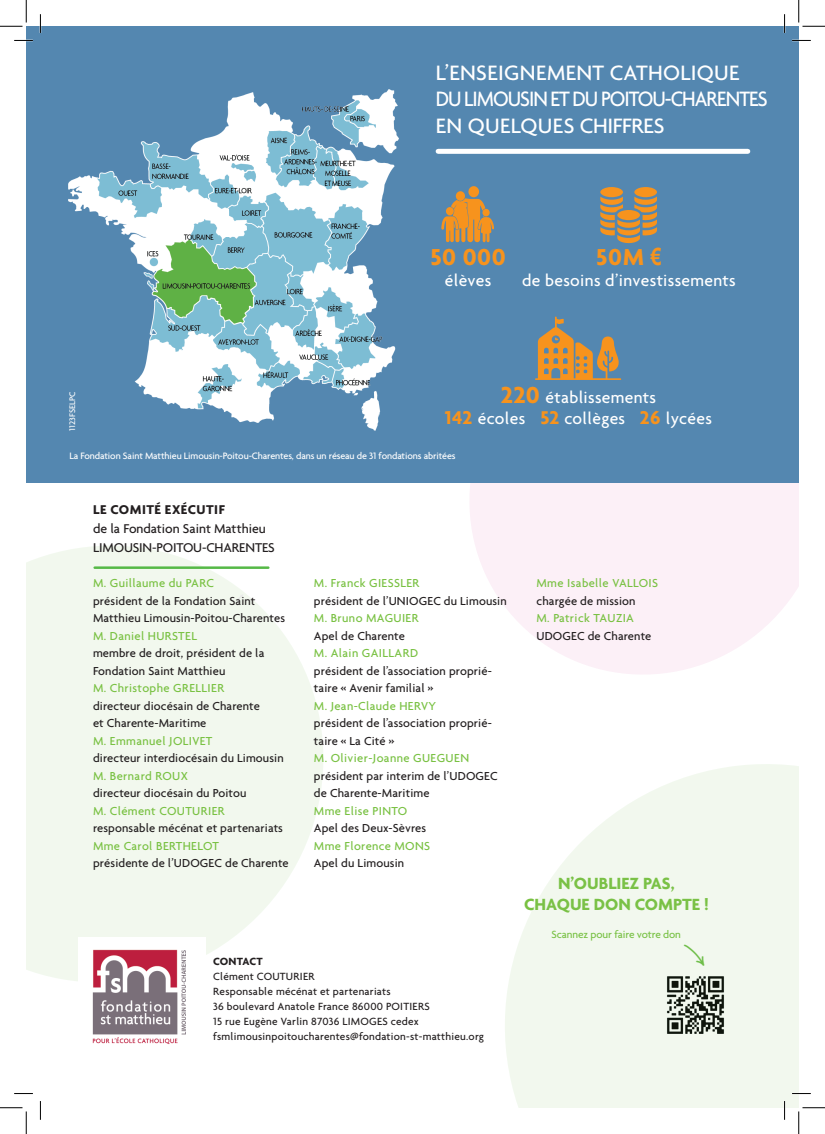
<style>
.page{position:relative;width:825px;height:1134px;background:#fff}
.page>*{position:absolute;margin:0;border:0;box-sizing:border-box;transform-origin:0 0}
.t1{font:700 25px "Agenda";letter-spacing:.02em;color:#f7931d}
.t2{font:500 22.5px/26.2px "Agenda";letter-spacing:-.015em;color:#fff}
.t3{font:500 17.5px/21.2px "Agenda";letter-spacing:.02em;color:#fff;text-align:center}
.t4{font:700 17.5px/21px "Agenda";color:#79c142;text-align:center}
.t5{font:500 13.75px/18.8px "Agenda";letter-spacing:-.01em;color:#231f20}
.t6{font:700 13.75px "Agenda";letter-spacing:.035em;color:#231f20}
.t7{font:500 12.5px/17.5px "Agenda";letter-spacing:.01em;color:#231f20}
.t8{font:500 12.5px "Agenda";letter-spacing:.03em;color:#79c142}
.t9{font:500 11.25px/15px "Agenda";letter-spacing:.02em;color:#231f20}
.t10{font:500 11.25px "Agenda";letter-spacing:-.01em;color:#79c142}
.t11{font:700 11.25px "Agenda";letter-spacing:.01em;color:#231f20}
.t12{font:500 10px "Agenda";letter-spacing:-.01em;color:#fff}
.t13{font:500 8.75px "Agenda";color:#fff}
.s1{font-family:"Arial Narrow";font-size:23.75px}
.s2{font-weight:700;font-size:25px;color:#f7931d}
.s3{font-weight:700;font-size:20px;color:#f7931d}
</style>
<div class="page">
<svg style="left:505px;top:764px;width:294px;height:343px;fill:#f2f8ee"></svg>
<svg style="left:470px;top:483px;width:329px;height:191px;fill:#fcf0f7"></svg>
<svg style="left:26px;top:546px;width:297px;height:435px;fill:#f2f8ee"></svg>
<div style="left:26px;top:27px;width:773px;height:456px;background:#5487b0"></div>
<hr style="left:95px;top:566px;width:173px;height:3px;background:#56b947">
<div style="left:438px;top:149px;width:310px;height:5px;background:#fff"></div>
<svg style="left:441px;top:186px;width:53px;height:56px"></svg>
<svg style="left:600px;top:187px;width:57px;height:56px"></svg>
<svg style="left:535px;top:316px;width:86px;height:64px"></svg>
<img style="left:79px;top:937px;width:127px;height:107px">
<img style="left:68px;top:90px;width:330px;height:341px">
<svg style="left:14px;top:40px;width:19px;height:1px"></svg>
<svg style="left:792px;top:40px;width:19px;height:1px"></svg>
<svg style="left:14px;top:1093px;width:19px;height:1px"></svg>
<svg style="left:792px;top:1092px;width:19px;height:2px"></svg>
<svg style="left:40px;top:14px;width:1px;height:19px"></svg>
<svg style="left:40px;top:1101px;width:1px;height:18px"></svg>
<svg style="left:784px;top:14px;width:1px;height:19px"></svg>
<svg style="left:784px;top:1100px;width:1px;height:19px"></svg>
<svg style="left:0;top:0;width:27px;height:27px"></svg>
<svg style="left:0;top:1107px;width:27px;height:26px"></svg>
<svg style="left:798px;top:0;width:27px;height:27px"></svg>
<svg style="left:798px;top:1107px;width:27px;height:26px"></svg>
<svg style="left:684px;top:943px;width:20px;height:22px"></svg>
<svg style="left:236px;top:593px;width:9px;height:9px"></svg>
<h2 class="t2" style="left:436px;top:59px;width:333px">L’ENSEIGNEMENT CATHOLIQUE<br>DU LIMOUSIN ET DU POITOU-CHARENTES<br>EN QUELQUES CHIFFRES</h2>
<p class="t13" style="left:67px;top:430px;width:40px;rotate:-90deg">1123FSELPC</p>
<h1 class="t1" style="left:430px;top:241px;width:77px">50 000</h1>
<h3 class="t3" style="left:445px;top:269px;width:48px">élèves</h3>
<h1 class="t1" style="left:596px;top:241px;width:67px">50M <span class="s1">€</span></h1>
<h3 class="t3" style="left:522px;top:269px;width:215px">de besoins d’investissements</h3>
<h3 class="t3" style="left:445px;top:386px;width:268px"><span class="s2">220</span> établissements<br><span class="s3">142</span> écoles <span class="s3">52</span> collèges <span class="s3">26</span> lycées</h3>
<p class="t12" style="left:70px;top:450px;width:388px">La Fondation Saint Matthieu Limousin-Poitou-Charentes, dans un réseau de 31 fondations abritées</p>
<p class="t6" style="left:93px;top:501px;width:133px">LE COMITÉ EXÉCUTIF</p>
<p class="t5" style="left:93px;top:519px;width:183px">de la Fondation Saint Matthieu<br>LIMOUSIN-POITOU-CHARENTES</p>
<p class="t8" style="left:93px;top:575px;width:122px">M. Guillaume du PARC</p>
<p class="t7" style="left:93px;top:591px;width:194px">président de la Fondation Saint<br>Matthieu Limousin-Poitou-Charentes</p>
<p class="t8" style="left:93px;top:628px;width:105px">M. Daniel HURSTEL</p>
<p class="t7" style="left:93px;top:644px;width:173px">membre de droit, président de la<br>Fondation Saint Matthieu</p>
<p class="t8" style="left:93px;top:680px;width:133px">M. Christophe GRELLIER</p>
<p class="t7" style="left:93px;top:696px;width:168px">directeur diocésain de Charente et Charente-Maritime</p>
<p class="t8" style="left:93px;top:733px;width:121px">M. Emmanuel JOLIVET</p>
<p class="t7" style="left:93px;top:749px;width:192px">directeur interdiocésain du Limousin</p>
<p class="t8" style="left:93px;top:768px;width:96px">M. Bernard ROUX</p>
<p class="t7" style="left:93px;top:784px;width:155px">directeur diocésain du Poitou</p>
<p class="t8" style="left:93px;top:803px;width:133px">M. Clément COUTURIER</p>
<p class="t7" style="left:93px;top:819px;width:191px">responsable mécénat et partenariats</p>
<p class="t8" style="left:93px;top:838px;width:127px">Mme Carol BERTHELOT</p>
<p class="t7" style="left:93px;top:854px;width:197px">présidente de l’UDOGEC de Charente</p>
<p class="t8" style="left:314px;top:575px;width:107px">M. Franck GIESSLER</p>
<p class="t7" style="left:314px;top:591px;width:194px">président de l’UNIOGEC du Limousin</p>
<p class="t8" style="left:314px;top:610px;width:106px">M. Bruno MAGUIER</p>
<p class="t7" style="left:314px;top:626px;width:92px">Apel de Charente</p>
<p class="t8" style="left:314px;top:645px;width:106px">M. Alain GAILLARD</p>
<p class="t7" style="left:314px;top:661px;width:179px">président de l’association proprié&shy;taire « Avenir familial »</p>
<p class="t8" style="left:314px;top:698px;width:124px">M. Jean-Claude HERVY</p>
<p class="t7" style="left:314px;top:714px;width:179px">président de l’association proprié&shy;taire « La Cité »</p>
<p class="t8" style="left:314px;top:750px;width:157px">M. Olivier-Joanne GUEGUEN</p>
<p class="t7" style="left:314px;top:766px;width:185px">président par interim de l’UDOGEC de Charente-Maritime</p>
<p class="t8" style="left:314px;top:803px;width:95px">Mme Elise PINTO</p>
<p class="t7" style="left:314px;top:819px;width:114px">Apel des Deux-Sèvres</p>
<p class="t8" style="left:314px;top:838px;width:118px">Mme Florence MONS</p>
<p class="t7" style="left:314px;top:854px;width:92px">Apel du Limousin</p>
<p class="t11" style="left:213px;top:954px;width:51px">CONTACT</p>
<p class="t9" style="left:213px;top:968px;width:272px">Clément COUTURIER<br>Responsable mécénat et partenariats<br>36 boulevard Anatole France 86000 POITIERS<br>15 rue Eugène Varlin 87036 LIMOGES cedex fsmlimousinpoitoucharentes@fondation-st-matthieu.org</p>
<p class="t8" style="left:536px;top:575px;width:123px">Mme Isabelle VALLOIS</p>
<p class="t7" style="left:536px;top:591px;width:100px">chargée de mission</p>
<p class="t8" style="left:536px;top:610px;width:99px">M. Patrick TAUZIA</p>
<p class="t7" style="left:536px;top:626px;width:116px">UDOGEC de Charente</p>
<h3 class="t4" style="left:524px;top:872px;width:186px">N’OUBLIEZ PAS,<br>CHAQUE DON COMPTE !</h3>
<p class="t10" style="left:552px;top:927px;width:131px">Scannez pour faire votre don</p>
</div>
